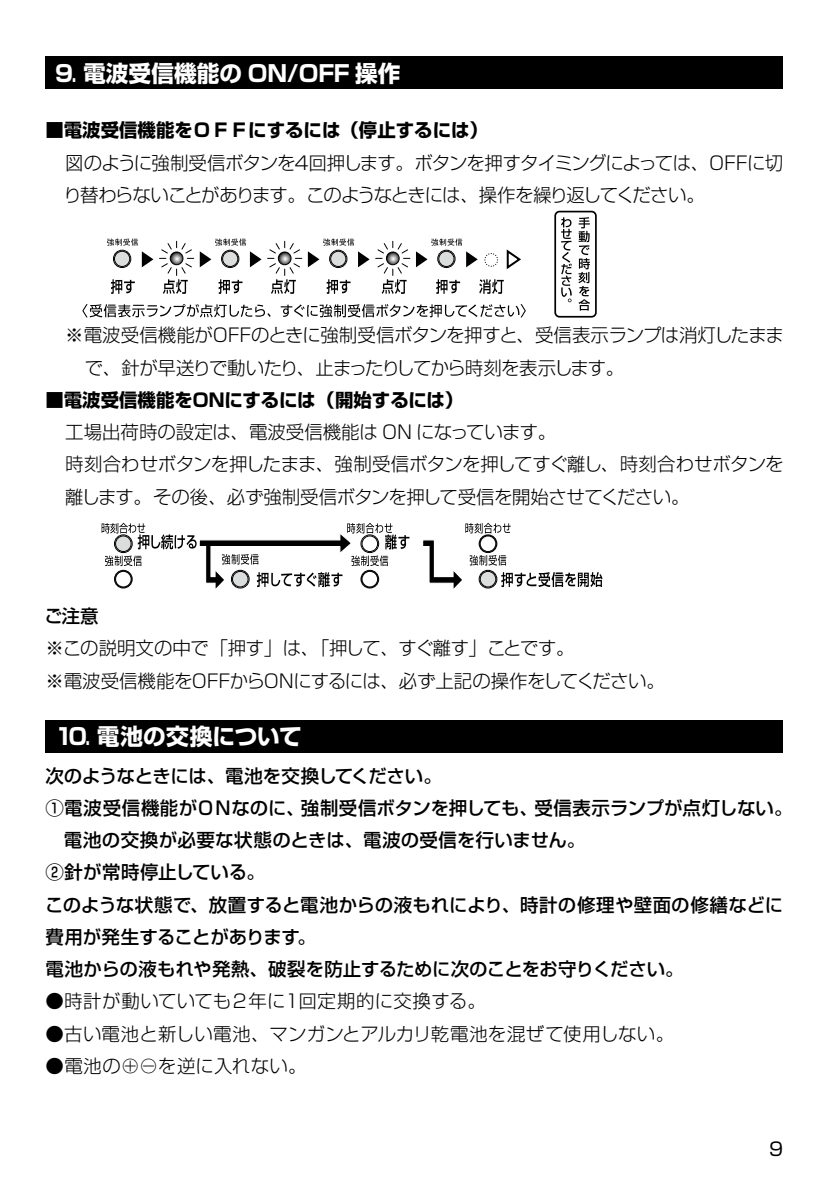
<style>
.page{position:relative;width:840px;height:1191px;background:#fff}
.page>*{position:absolute;margin:0;border:0;box-sizing:border-box;transform-origin:0 0}
.t1{font:700 22.6px "Shin Go Pro";color:#fff}
.t2{font:300 18.4px/32.2px "Shin Go Pro";letter-spacing:-.03em;color:#000}
.t3{font:500 18.4px "Shin Go Pro";letter-spacing:-.005em;color:#000}
.t4{font:300 18.4px/32.2px "Shin Go Pro";letter-spacing:-.06em;color:#000}
.t5{font:500 18.4px "Shin Go Pro";letter-spacing:.015em;color:#000}
.t6{font:300 18.4px "Shin Go Pro";letter-spacing:.01em;color:#000}
.t7{font:700 18.4px "Shin Go Pro";color:#000}
.t8{font:500 18.4px "Shin Go Pro";letter-spacing:-.025em;color:#000}
.t9{font:300 18.4px "Shin Go Pro";letter-spacing:.02em;color:#000}
.t10{font:18.4px "Shin Go Pro";color:#000}
</style>
<div class="page">
<svg style="left:479px;top:279px;width:24px;height:15px"></svg>
<svg style="left:484px;top:253px;width:14px;height:14px"></svg>
<svg style="left:506px;top:249px;width:15px;height:20px"></svg>
<svg style="left:280px;top:304px;width:245px;height:13px"></svg>
<svg style="left:107px;top:238px;width:87px;height:56px"></svg>
<div style="left:113px;top:250px;width:18px;height:18px;border:1px solid #000;border-radius:50%"></div>
<div style="left:114px;top:251px;width:16px;height:15px;background:#dcdddd;border-radius:50%"></div>
<div style="left:114px;top:251px;width:16px;height:16px;border:1px solid #000;border-radius:50%"></div>
<svg style="left:200px;top:238px;width:102px;height:56px"></svg>
<div style="left:221px;top:250px;width:18px;height:18px;border:1px solid #000;border-radius:50%"></div>
<div style="left:222px;top:251px;width:16px;height:15px;background:#dcdddd;border-radius:50%"></div>
<div style="left:222px;top:251px;width:16px;height:16px;border:1px solid #000;border-radius:50%"></div>
<svg style="left:308px;top:238px;width:102px;height:56px"></svg>
<div style="left:329px;top:250px;width:18px;height:18px;border:1px solid #000;border-radius:50%"></div>
<div style="left:330px;top:251px;width:16px;height:15px;background:#dcdddd;border-radius:50%"></div>
<div style="left:330px;top:251px;width:16px;height:16px;border:1px solid #000;border-radius:50%"></div>
<svg style="left:436px;top:279px;width:24px;height:15px"></svg>
<svg style="left:416px;top:238px;width:61px;height:29px"></svg>
<div style="left:437px;top:250px;width:18px;height:18px;border:1px solid #000;border-radius:50%"></div>
<div style="left:438px;top:251px;width:16px;height:15px;background:#dcdddd;border-radius:50%"></div>
<div style="left:438px;top:251px;width:16px;height:16px;border:1px solid #000;border-radius:50%"></div>
<div style="left:554px;top:211px;width:42px;height:106px;border:2px solid #000;border-radius:4px"></div>
<svg style="left:578px;top:217px;width:11px;height:93px"></svg>
<svg style="left:561px;top:217px;width:10px;height:85px"></svg>
<div style="left:45px;top:57px;width:737px;height:32px;background:#000"></div>
<div style="left:45px;top:720px;width:737px;height:32px;background:#000"></div>
<svg style="left:101px;top:523px;width:308px;height:66px"></svg>
<svg style="left:423px;top:523px;width:179px;height:66px"></svg>
<svg style="left:82px;top:304px;width:188px;height:13px"></svg>
<p class="t1" style="left:53px;top:56px;width:349px">⒐ 電波受信機能の ON/OFF 操作</p>
<p class="t7" style="left:45px;top:116px;width:444px">■電波受信機能をＯＦＦにするには（停止するには）</p>
<p class="t4" style="left:64px;top:144px;width:720px">図のように強制受信ボタンを４回押します。ボタンを押すタイミングによっては、ＯＦＦに切り替わらないことがあります。このようなときには、操作を繰り返してください。</p>
<p class="t2" style="left:85px;top:317px;width:700px;text-indent:-20px">※電波受信機能がＯＦＦのときに強制受信ボタンを押すと、受信表示ランプは消灯したままで、針が早送りで動いたり、止まったりしてから時刻を表示します。</p>
<p class="t7" style="left:45px;top:385px;width:419px">■電波受信機能をＯＮにするには（開始するには）</p>
<p class="t2" style="left:65px;top:414px;width:719px">工場出荷時の設定は、電波受信機能は ON になっています。<br>時刻合わせボタンを押したまま、強制受信ボタンを押してすぐ離し、時刻合わせボタンを離します。その後、必ず強制受信ボタンを押して受信を開始させてください。</p>
<p class="t3" style="left:44px;top:601px;width:56px">ご注意</p>
<p class="t2" style="left:45px;top:630px;width:620px">※この説明文の中で「押す」は、「押して、すぐ離す」ことです。<br>※電波受信機能をＯＦＦからＯＮにするには、必ず上記の操作をしてください。</p>
<p class="t1" style="left:53px;top:718px;width:250px">１0 電池の交換について</p>
<p class="t8" style="left:45px;top:760px;width:397px">次のようなときには、電池を交換してください。</p>
<p class="t3" style="left:45px;top:792px;width:748px">①電波受信機能がＯＮなのに、強制受信ボタンを押しても、受信表示ランプが点灯しない。</p>
<p class="t5" style="left:64px;top:825px;width:522px">電池の交換が必要な状態のときは、電波の受信を行いません。</p>
<p class="t3" style="left:45px;top:857px;width:221px">②針が常時停止している。</p>
<p class="t5" style="left:45px;top:889px;width:739px">このような状態で、放置すると電池からの液もれにより、時計の修理や壁面の修繕などに</p>
<p class="t3" style="left:45px;top:921px;width:272px">費用が発生することがあります。</p>
<p class="t3" style="left:45px;top:954px;width:639px">電池からの液もれや発熱、破裂を防止するために次のことをお守りください。</p>
<p class="t6" style="left:45px;top:986px;width:441px">●時計が動いていても２年に１回定期的に交換する。</p>
<p class="t6" style="left:45px;top:1018px;width:630px">●古い電池と新しい電池、マンガンとアルカリ乾電池を混ぜて使用しない。</p>
<p class="t9" style="left:45px;top:1050px;width:263px">●電池の⊕⊖を逆に入れない。</p>
<p class="t10" style="left:768px;top:1133px;width:15px">9</p>
</div>
